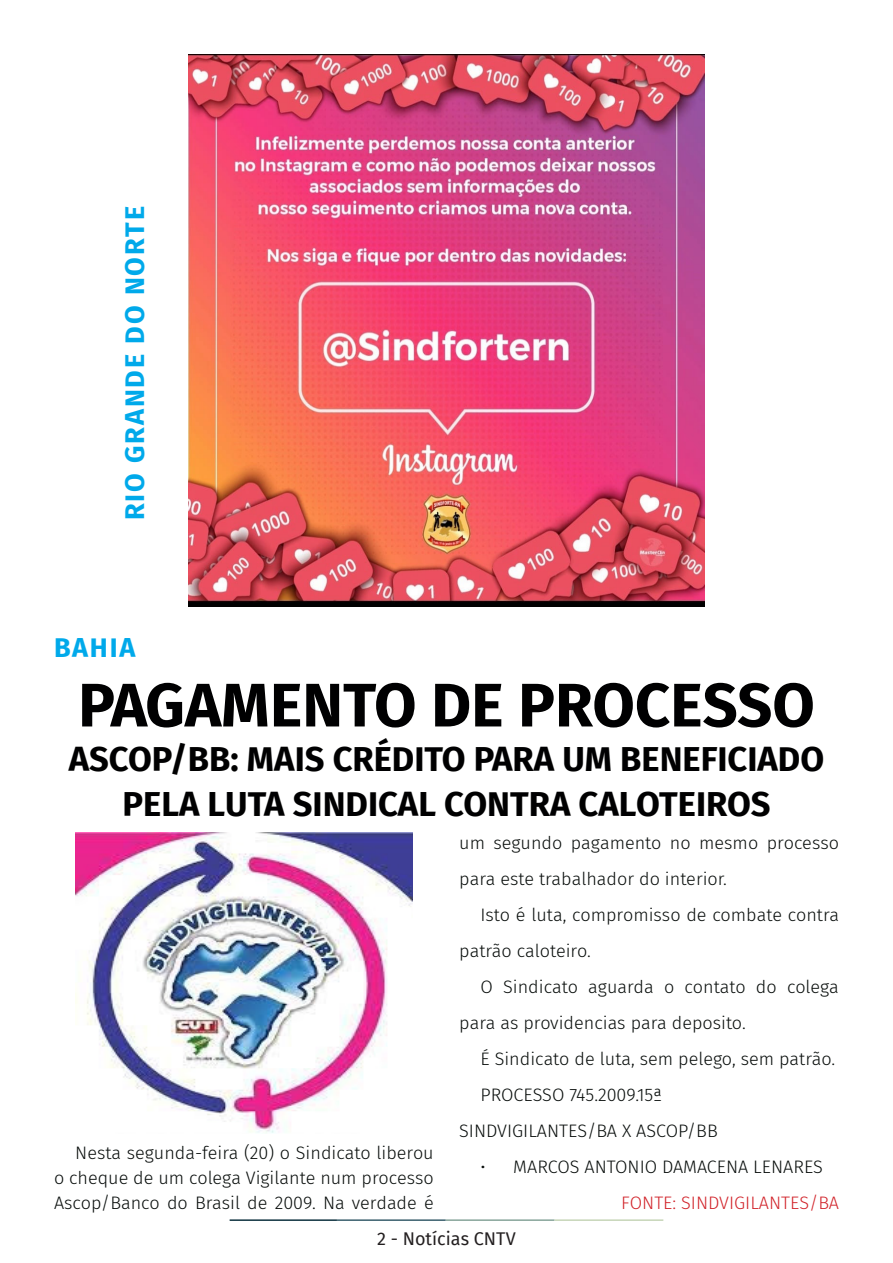
<style>
.page{position:relative;width:893px;height:1263px;background:#fff}
.page>*{position:absolute;margin:0;border:0;box-sizing:border-box;transform-origin:0 0}
.t1{font:700 61.5px "Fira Sans";color:#000001}
.t2{font:700 34.5px/45px "Fira Sans";color:#000001;text-align:center}
.t3{font:700 27px "Fira Sans";letter-spacing:.07em;color:#00a9ea}
.t4{font:300 18px/36px "Fira Sans";color:#080d0b}
.t5{font:300 18px "Fira Sans";color:#d1232a}
.t6{font:18px "Fira Sans";color:#231f20}
</style>
<div class="page">
<hr style="left:230px;top:1219px;width:107px;height:2px;background:#0e323f">
<hr style="left:337px;top:1219px;width:109px;height:2px;background:#3a5f6d">
<hr style="left:446px;top:1219px;width:109px;height:2px;background:#87a59a">
<hr style="left:555px;top:1219px;width:108px;height:2px;background:#c6d5b7">
<img style="left:75px;top:833px;width:338px;height:300px">
<img style="left:188px;top:54px;width:517px;height:553px">
<p class="t3" style="left:112px;top:520px;width:316px;rotate:-90deg">RIO GRANDE DO NORTE</p>
<p class="t3" style="left:54px;top:625px;width:83px">BAHIA</p>
<p class="t1" style="left:78px;top:653px;width:738px">PAGAMENTO DE PROCESSO</p>
<p class="t2" style="left:69px;top:734px;width:757px">ASCOP/BB: MAIS CRÉDITO PARA UM BENEFICIADO<br>PELA LUTA SINDICAL CONTRA CALOTEIROS</p>
<p class="t4" style="left:54px;top:1140px;width:381px;line-height:25px;text-align:justify;text-indent:21px">Nesta segunda-feira (20) o Sindicato liberou o cheque de um colega Vigilante num processo Ascop/Banco do Brasil de 2009. Na verdade é</p>
<p class="t4" style="left:459px;top:825px;width:381px">um segundo pagamento no mesmo processo para este trabalhador do interior.</p>
<p class="t4" style="left:459px;top:897px;width:381px;text-indent:21px">Isto é luta, compromisso de combate contra patrão caloteiro.</p>
<p class="t4" style="left:459px;top:969px;width:381px;text-indent:21px">O Sindicato aguarda o contato do colega para as providencias para deposito.</p>
<p class="t4" style="left:480px;top:1041px;width:356px">É Sindicato de luta, sem pelego, sem patrão.</p>
<p class="t4" style="left:459px;top:1077px;width:260px;text-indent:21px">PROCESSO 745.2009.15ª<br>SINDVIGILANTES/BA X ASCOP/BB</p>
<p class="t4" style="left:480px;top:1149px;width:344px">• MARCOS ANTONIO DAMACENA LENARES</p>
<p class="t5" style="left:621px;top:1190px;width:219px">FONTE: SINDVIGILANTES/BA</p>
<p class="t6" style="left:377px;top:1225px;width:140px">2 - Notícias CNTV</p>
</div>
